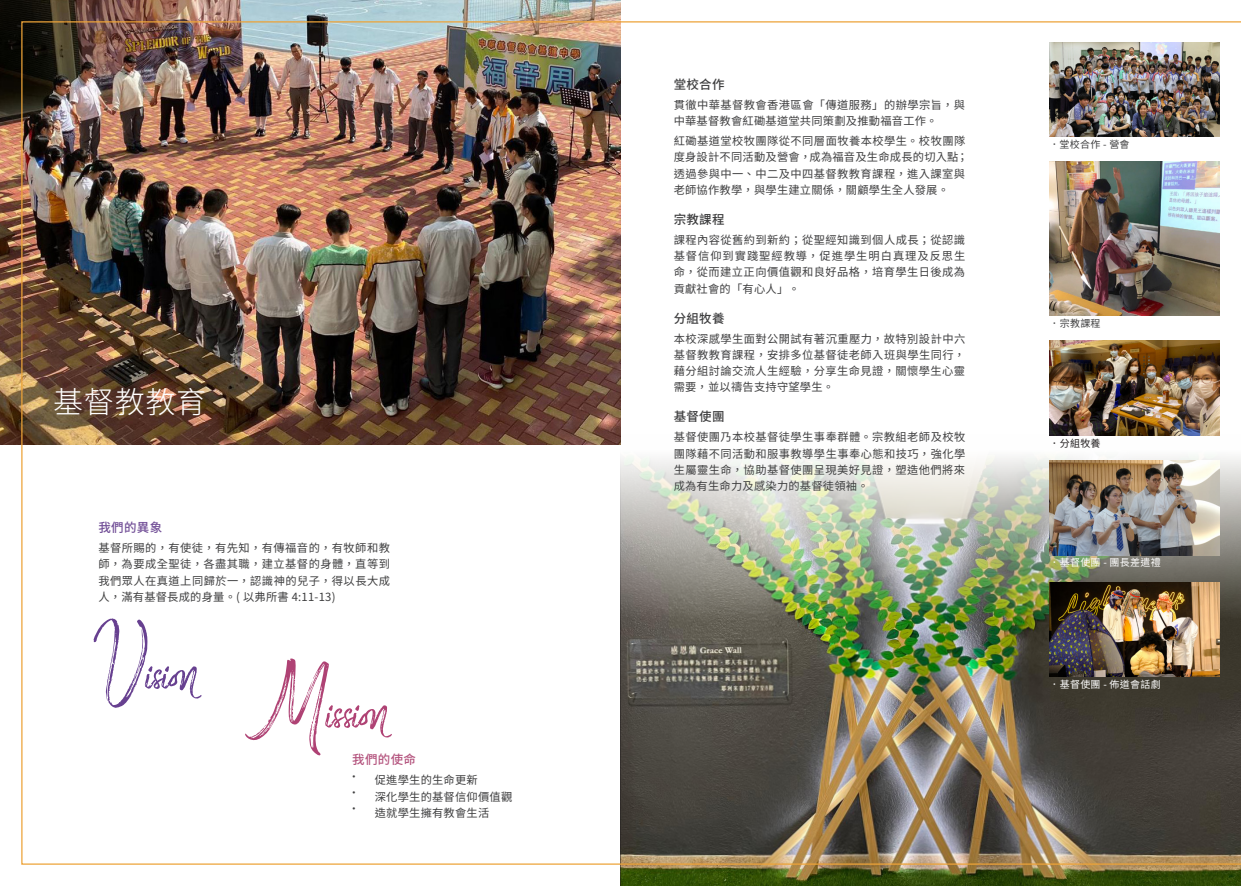
<style>
.page{position:relative;width:1241px;height:886px;background:#fff}
.page>*{position:absolute;margin:0;border:0;box-sizing:border-box;transform-origin:0 0}
.t1{font:100px "Holingston";color:#674090}
.t2{font:100px "Holingston";color:#af4274}
.t3{font:75px "Holingston";color:#af4274}
.t4{font:75px "Holingston";color:#674090}
.t5{font:300 30px "Noto Sans HK";letter-spacing:.025em;color:#fff}
.Sub-title{font:500 12.5px "Noto Sans HK";letter-spacing:.025em;color:#3e3e3f}
.Sub-title-2{font:500 12.5px "Noto Sans HK";letter-spacing:.025em;color:#724f97}
.Sub-title-3{font:500 12.5px "Noto Sans HK";letter-spacing:.025em;color:#b4547e}
.t6{font:11.25px/16.2px "Noto Sans HK";letter-spacing:.04em;color:#3e3e3f;text-align:justify}
.t7{font:11.25px/16.2px "Noto Sans HK";letter-spacing:.02em;color:#3e3e3f}
.text{font:10px "Noto Sans HK";letter-spacing:.025em;color:#fff}
.text-2{font:10px "Noto Sans HK";letter-spacing:.025em;color:#3e3e3f}
.text-3{font:10px "Noto Sans HK";color:#231f20}
</style>
<div class="page">
<img style="left:0;top:0;width:620px;height:445px">
<img style="left:620px;top:865px;width:620px;height:21px">
<img style="left:21px;top:21px;width:1219px;height:844px">
<p class="t5" style="left:53px;top:385px;width:155px">基督教教育</p>
<p class="Sub-title-2" style="left:98px;top:520px;width:65px">我們的異象</p>
<p class="t6" style="left:98px;top:540px;width:293px">基督所賜的，有使徒，有先知，有傳福音的，有牧師和教師，為要成全聖徒，各盡其職，建立基督的身體，直等到我們眾人在真道上同歸於一，認識神的兒子，得以長大成人，滿有基督長成的身量。( 以弗所書 4:11-13)</p>
<p class="t1" style="left:88px;top:605px;width:55px">V</p>
<p class="t4" style="left:143px;top:628px;width:60px">ision</p>
<p class="t2" style="left:254px;top:639px;width:72px">M</p>
<p class="t3" style="left:323px;top:667px;width:70px">ission</p>
<p class="Sub-title-3" style="left:352px;top:752px;width:65px">我們的使命</p>
<p class="t7" style="left:352px;top:772px;width:127px"><sup>•</sup> 促進學生的生命更新</p>
<p class="t7" style="left:352px;top:788px;width:161px"><sup>•</sup> 深化學生的基督信仰價值觀</p>
<p class="t7" style="left:352px;top:805px;width:139px"><sup>•</sup> 造就學生擁有教會生活</p>
<p class="Sub-title" style="left:673px;top:77px;width:52px">堂校合作</p>
<p class="t7" style="left:673px;top:97px;width:293px">貫徹中華基督教會香港區會「傳道服務」的辦學宗旨，與中華基督教會紅磡基道堂共同策劃及推動福音工作。</p>
<p class="t6" style="left:673px;top:133px;width:296px;text-align:left">紅磡基道堂校牧團隊從不同層面牧養本校學生。校牧團隊度身設計不同活動及營會，成為福音及生命成長的切入點；透過參與中一、中二及中四基督教教育課程，進入課室與老師協作教學，與學生建立關係，關顧學生全人發展。</p>
<p class="Sub-title" style="left:673px;top:212px;width:52px">宗教課程</p>
<p class="t6" style="left:673px;top:232px;width:293px">課程內容從舊約到新約；從聖經知識到個人成長；從認識基督信仰到實踐聖經教導，促進學生明白真理及反思生命，從而建立正向價值觀和良好品格，培育學生日後成為貢獻社會的「有心人」。</p>
<p class="Sub-title" style="left:673px;top:311px;width:52px">分組牧養</p>
<p class="t6" style="left:673px;top:331px;width:293px">本校深感學生面對公開試有著沉重壓力，故特別設計中六基督教教育課程，安排多位基督徒老師入班與學生同行，藉分組討論交流人生經驗，分享生命見證，關懷學生心靈需要，並以禱告支持守望學生。</p>
<p class="Sub-title" style="left:673px;top:410px;width:52px">基督使團</p>
<p class="t6" style="left:673px;top:429px;width:293px">基督使團乃本校基督徒學生事奉群體。宗教組老師及校牧團隊藉不同活動和服事教導學生事奉心態和技巧，強化學生屬靈生命，協助基督使團呈現美好見證，塑造他們將來成為有生命力及感染力的基督徒領袖。</p>
<p class="text-2" style="left:1049px;top:138px;width:82px">．堂校合作 - 營會</p>
<p class="text-2" style="left:1049px;top:317px;width:52px">．宗教課程</p>
<p class="text-3" style="left:1049px;top:437px;width:52px">．分組牧養</p>
<p class="text" style="left:1049px;top:557px;width:112px">．基督使團 - 團長差遣禮</p>
<p class="text" style="left:1049px;top:678px;width:112px">．基督使團 - 佈道會話劇</p>
</div>
